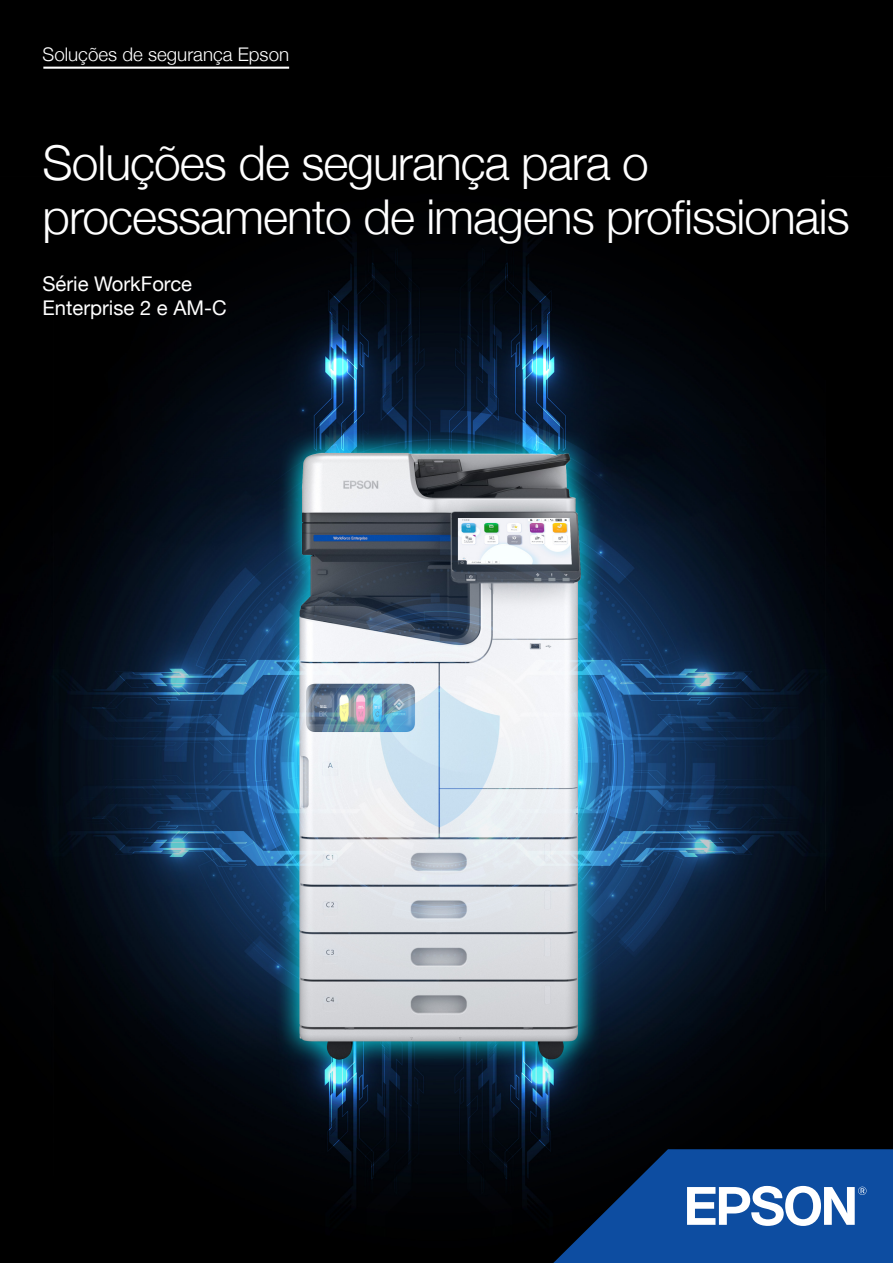
<style>
.page{position:relative;width:893px;height:1263px;background:#fff}
.page>*{position:absolute;margin:0;border:0;box-sizing:border-box;transform-origin:0 0}
.t1{font:300 48px/53.2px "Helvetica Neue";letter-spacing:-.02em;color:#fff}
.t2{font:20.25px/24px "Helvetica Neue";color:#fff}
.t3{font:300 18.75px "Helvetica Neue";color:#fff}
</style>
<div class="page">
<img style="left:0;top:0;width:893px;height:1263px">
<hr style="left:43px;top:67px;width:246px;height:2px;background:#fff">
<svg style="left:553px;top:1149px;width:340px;height:114px;background:#21508e"></svg>
<p class="t3" style="left:43px;top:39px;width:248px">Soluções de segurança Epson</p>
<p class="t1" style="left:43px;top:133px;width:809px">Soluções de segurança para o processamento de imagens profissionais</p>
<p class="t2" style="left:43px;top:273px;width:186px">Série WorkForce<br>Enterprise 2 e AM-C</p>
</div>
